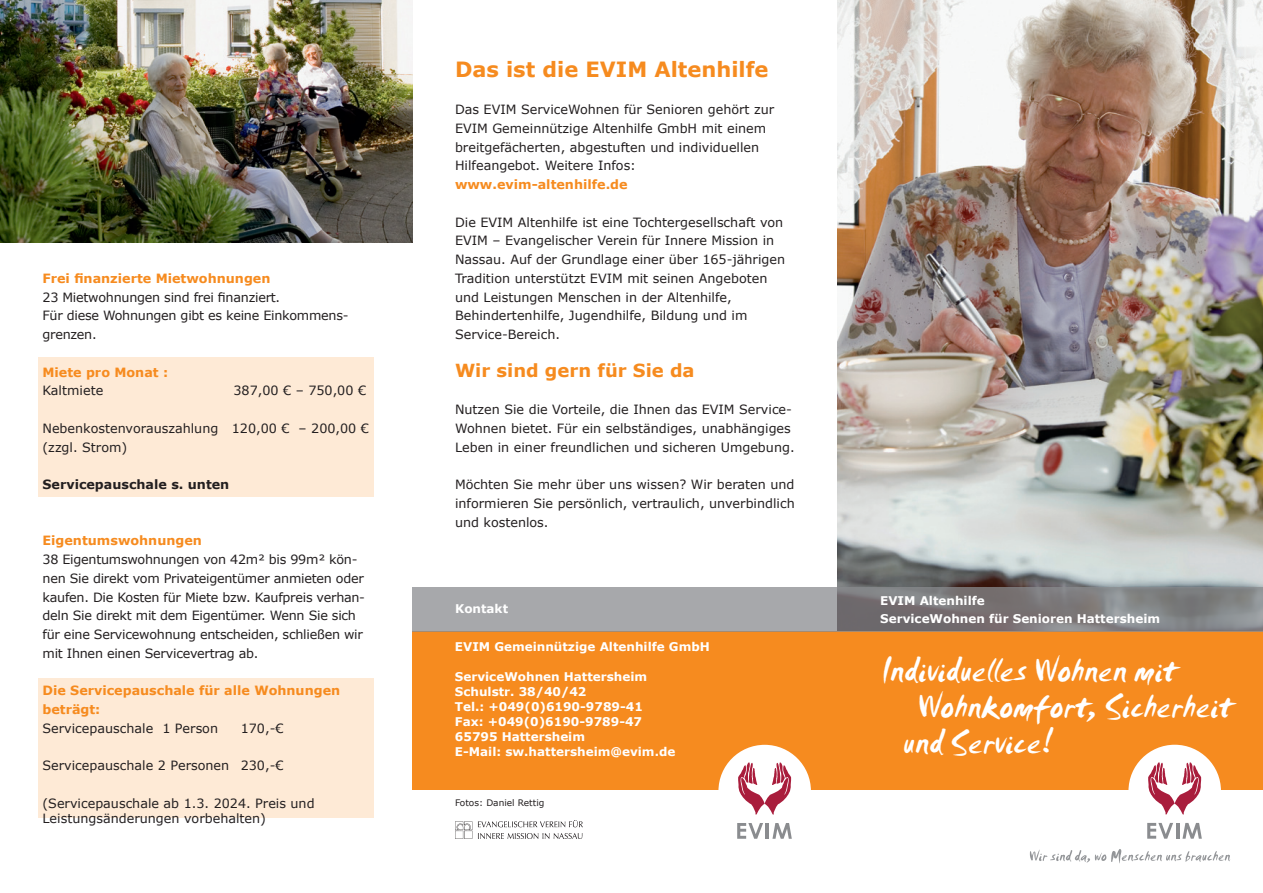
<style>
.page{position:relative;width:1263px;height:893px;background:#fff}
.page>*{position:absolute;margin:0;border:0;box-sizing:border-box;transform-origin:0 0}
.Copytext{font:36px "Smudger Plain";color:#fff}
.t1{font:700 21px "Verdana";color:#f68b1f}
.t2{font:700 18px "Verdana";color:#f68b1f}
.t3{font:12.75px/18.8px "Verdana";color:#231f20}
.t4{font:12.75px/18.8px "Verdana";letter-spacing:-.02em;color:#231f20}
.t5{font:700 12.75px/18.8px "Verdana";color:#f68b1f}
.t6{font:700 12.75px "Verdana";color:#231f20}
.Copytext-2{font:700 12px "Verdana";color:#fff}
.t7{font:9px "Verdana";color:#231f20}
.s1{font-weight:700;color:#f68b1f}
.s2{font-weight:400;color:#231f20}
</style>
<div class="page">
<div style="left:38px;top:357px;width:336px;height:140px;background:#feead6"></div>
<div style="left:38px;top:678px;width:336px;height:140px;background:#feead6"></div>
<img style="left:838px;top:0;width:425px;height:587px">
<div style="left:412px;top:631px;width:851px;height:159px;background:#f68b1f"></div>
<svg style="left:412px;top:587px;width:851px;height:44px;background:#919194"></svg>
<div style="left:718px;top:745px;width:93px;height:92px;background:#fff;border-radius:50%"></div>
<svg style="left:738px;top:762px;width:54px;height:53px"></svg>
<svg style="left:737px;top:823px;width:26px;height:16px"></svg>
<hr style="left:766px;top:823px;width:3px;height:16px;background:#8a8c8f">
<svg style="left:772px;top:823px;width:20px;height:16px"></svg>
<img style="left:455px;top:821px;width:127px;height:17px">
<img style="left:0;top:0;width:412px;height:242px">
<div style="left:1128px;top:745px;width:93px;height:92px;background:#fff;border-radius:50%"></div>
<svg style="left:1148px;top:762px;width:54px;height:53px"></svg>
<svg style="left:1147px;top:823px;width:26px;height:16px"></svg>
<hr style="left:1176px;top:823px;width:3px;height:16px;background:#8a8c8f">
<svg style="left:1182px;top:823px;width:20px;height:16px"></svg>
<img style="left:1030px;top:849px;width:200px;height:15px">
<p class="t5" style="left:43px;top:269px;width:229px">Frei finanzierte Mietwohnungen</p>
<p class="t4" style="left:43px;top:287px;width:239px">23 Mietwohnungen sind frei finanziert.</p>
<p class="t4" style="left:43px;top:306px;width:307px">Für diese Wohnungen gibt es keine Einkommens&shy;grenzen.</p>
<p class="t5" style="left:43px;top:362px;width:127px">Miete pro Monat :</p>
<p class="t3" style="left:43px;top:381px;width:62px">Kaltmiete</p>
<p class="t3" style="left:233px;top:381px;width:134px">387,00 € – 750,00 €</p>
<p class="t3" style="left:43px;top:419px;width:328px">Nebenkostenvorauszahlung 120,00 € – 200,00 € (zzgl. Strom)</p>
<p class="t6" style="left:43px;top:475px;width:188px">Servicepauschale s. unten</p>
<p class="t4" style="left:43px;top:531px;width:324px"><span class="s1">Eigentumswohnungen<br></span>38 Eigentumswohnungen von 42m² bis 99m² kön&shy;nen Sie direkt vom Privateigentümer anmieten oder kaufen. Die Kosten für Miete bzw. Kaufpreis verhan&shy;deln Sie direkt mit dem Eigentümer. Wenn Sie sich für eine Servicewohnung entscheiden, schließen wir mit Ihnen einen Servicevertrag ab.</p>
<p class="t5" style="left:43px;top:681px;width:299px">Die Servicepauschale für alle Wohnungen beträgt:<br><span class="s2">Servicepauschale 1 Person</span></p>
<p class="t3" style="left:241px;top:719px;width:44px">170,-€</p>
<p class="t3" style="left:43px;top:756px;width:243px">Servicepauschale 2 Personen 230,-€</p>
<p class="t3" style="left:43px;top:795px;width:274px;line-height:15.3px">(Servicepauschale ab 1.3. 2024. Preis und<br>Leistungsänderungen vorbehalten)</p>
<p class="t1" style="left:455px;top:54px;width:315px">Das ist die EVIM Altenhilfe</p>
<p class="t3" style="left:455px;top:100px;width:321px">Das EVIM ServiceWohnen für Senioren gehört zur EVIM Gemeinnützige Altenhilfe GmbH mit einem breitgefächerten, abgestuften und individuellen Hilfeangebot. Weitere Infos:</p>
<p class="t5" style="left:455px;top:175px;width:174px">www.evim-altenhilfe.de</p>
<p class="t3" style="left:455px;top:212px;width:332px">Die EVIM Altenhilfe ist eine Tochtergesellschaft von EVIM – Evangelischer Verein für Innere Mission in Nassau. Auf der Grundlage einer über 165-jährigen Tradition unterstützt EVIM mit seinen Angeboten und Leistungen Menschen in der Altenhilfe, Behindertenhilfe, Jugendhilfe, Bildung und im Service-Bereich.</p>
<p class="t2" style="left:455px;top:357px;width:241px">Wir sind gern für Sie da</p>
<p class="t3" style="left:455px;top:400px;width:341px">Nutzen Sie die Vorteile, die Ihnen das EVIM Service-<br>Wohnen bietet. Für ein selbständiges, unabhängiges<br>Leben in einer freundlichen und sicheren Umgebung.</p>
<p class="t3" style="left:455px;top:475px;width:341px;text-align:justify">Möchten Sie mehr über uns wissen? Wir beraten und informieren Sie persönlich, vertraulich, unverbindlich und kostenlos.</p>
<p class="Copytext-2" style="left:455px;top:601px;width:55px">Kontakt</p>
<p class="Copytext-2" style="left:455px;top:638px;width:256px">EVIM Gemeinnützige Altenhilfe GmbH</p>
<p class="Copytext-2" style="left:455px;top:668px;width:194px">ServiceWohnen Hattersheim</p>
<p class="Copytext-2" style="left:455px;top:683px;width:133px">Schulstr. 38/40/42</p>
<p class="Copytext-2" style="left:455px;top:698px;width:189px">Tel.: +049(0)6190-9789-41</p>
<p class="Copytext-2" style="left:455px;top:713px;width:189px">Fax: +049(0)6190-9789-47</p>
<p class="Copytext-2" style="left:455px;top:728px;width:132px">65795 Hattersheim</p>
<p class="Copytext-2" style="left:455px;top:743px;width:222px">E-Mail: sw.hattersheim@evim.de</p>
<p class="t7" style="left:455px;top:796px;width:91px">Fotos: Daniel Rettig</p>
<p class="Copytext-2" style="left:880px;top:592px;width:106px">EVIM Altenhilfe</p>
<p class="Copytext-2" style="left:880px;top:610px;width:281px">ServiceWohnen für Senioren Hattersheim</p>
<p class="Copytext" style="left:881px;top:647px;width:297px">Individuelles Wohnen mit</p>
<p class="Copytext" style="left:917px;top:683px;width:317px">Wohnkomfort, Sicherheit</p>
<p class="Copytext" style="left:903px;top:719px;width:152px">und Service!</p>
</div>
